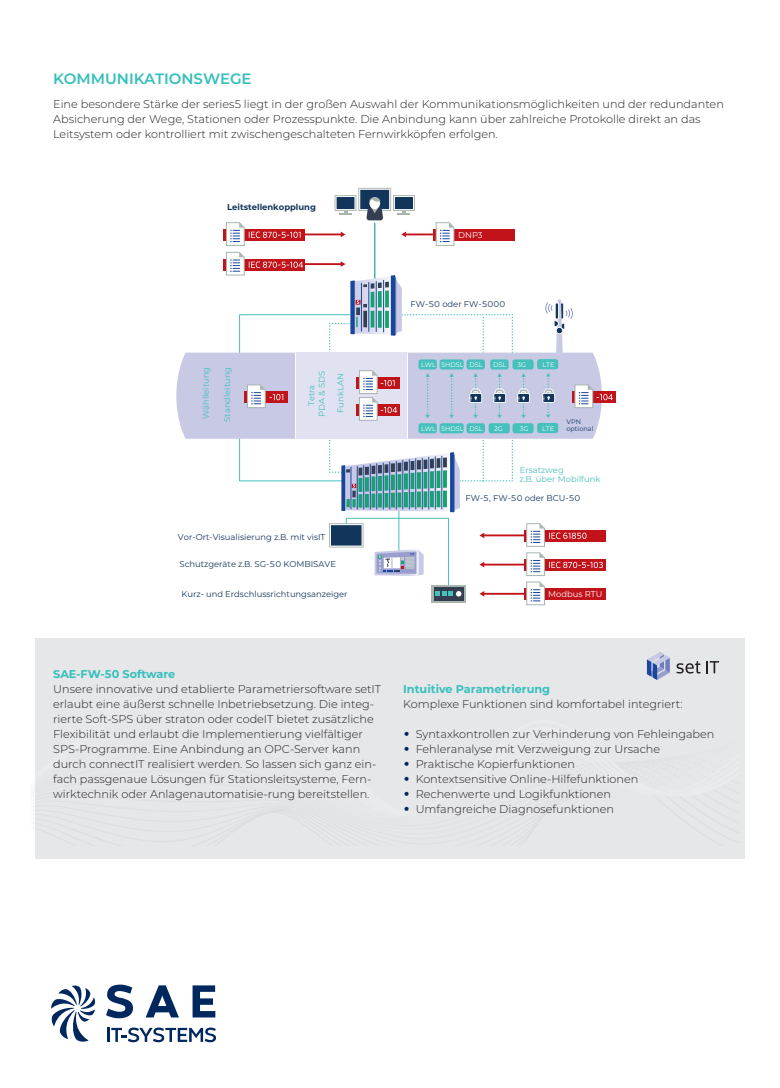
<style>
.page{position:relative;width:780px;height:1088px;background:#fff}
.page>*{position:absolute;margin:0;border:0;box-sizing:border-box;transform-origin:0 0}
.t1{font:600 15px "Montserrat";color:#36bfbd}
.Copy_schwarz_light_9{font:300 11.25px/15px "Montserrat";color:#231f20}
.Head_2_blau_bold_9pt{font:700 11.25px "Montserrat";color:#36bfbd}
.t2{font:8.38px "Montserrat";color:#12355b}
.t3{font:8.38px/8.6px "Montserrat";color:#45c0bc}
.t4{font:700 8.38px "Montserrat";color:#12355b}
.t5{font:8.38px "Montserrat";color:#fff}
.t6{font:6.5px "Montserrat";color:#fff}
.t7{font:6.5px/7.5px "Montserrat";color:#12355b}
.s1{font-family:"Scuba Pro";font-weight:700;color:#00285f}
</style>
<div class="page">
<svg style="left:106px;top:984px;width:27px;height:34px"></svg>
<svg style="left:146px;top:985px;width:33px;height:32px"></svg>
<svg style="left:192px;top:985px;width:23px;height:32px"></svg>
<hr style="left:107px;top:1028px;width:3px;height:14px;background:#00285f">
<svg style="left:111px;top:1027px;width:105px;height:15px"></svg>
<svg style="left:51px;top:985px;width:44px;height:57px"></svg>
<svg style="left:176px;top:353px;width:424px;height:86px;background:#cacce6"></svg>
<div style="left:223px;top:229px;width:82px;height:12px;background:#c2121a"></div>
<div style="left:223px;top:259px;width:82px;height:11px;background:#c2121a"></div>
<div style="left:572px;top:391px;width:43px;height:12px;background:#c2121a"></div>
<div style="left:512px;top:359px;width:21px;height:10px;background:#45c0bc;border-radius:2px"></div>
<div style="left:512px;top:423px;width:21px;height:10px;background:#45c0bc;border-radius:2px"></div>
<div style="left:466px;top:390px;width:67px;height:13px;background:#c7c9e5"></div>
<hr style="left:448px;top:518px;width:1px;height:79px;background:#45c0bc">
<hr style="left:398px;top:511px;width:1px;height:46px;background:#45c0bc">
<hr style="left:483px;top:534px;width:83px;height:2px;background:#c2121a">
<svg style="left:479px;top:533px;width:5px;height:5px"></svg>
<div style="left:523px;top:530px;width:82px;height:12px;background:#c2121a"></div>
<hr style="left:483px;top:564px;width:83px;height:1px;background:#c2121a">
<svg style="left:479px;top:562px;width:5px;height:5px"></svg>
<div style="left:523px;top:559px;width:82px;height:12px;background:#c2121a"></div>
<hr style="left:483px;top:593px;width:83px;height:2px;background:#c2121a">
<svg style="left:479px;top:591px;width:5px;height:5px"></svg>
<div style="left:523px;top:588px;width:82px;height:12px;background:#c2121a"></div>
<svg style="left:526px;top:523px;width:77px;height:83px"></svg>
<img style="left:374px;top:552px;width:2px;height:24px">
<svg style="left:376px;top:549px;width:47px;height:27px"></svg>
<svg style="left:329px;top:518px;width:34px;height:29px"></svg>
<svg style="left:431px;top:585px;width:34px;height:18px"></svg>
<div style="left:434px;top:587px;width:29px;height:13px;background:#343e50"></div>
<svg style="left:435px;top:591px;width:26px;height:5px"></svg>
<hr style="left:346px;top:518px;width:102px;height:1px;background:#45c0bc">
<div style="left:537px;top:359px;width:21px;height:10px;background:#45c0bc;border-radius:2px"></div>
<div style="left:537px;top:423px;width:21px;height:10px;background:#45c0bc;border-radius:3px"></div>
<svg style="left:542px;top:299px;width:71px;height:119px"></svg>
<svg style="left:225px;top:188px;width:305px;height:324px"></svg>
<div style="left:35px;top:638px;width:709px;height:220px;background:#e6e7e9"></div>
<svg style="left:676px;top:661px;width:43px;height:12px"></svg>
<svg style="left:647px;top:652px;width:22px;height:28px"></svg>
<p class="t1" style="left:53px;top:68px;width:200px">KOMMUNIKATIONSWEGE</p>
<p class="Copy_schwarz_light_9" style="left:53px;top:96px;width:672px">Eine besondere Stärke der series5 liegt in der großen Auswahl der Kommunikationsmöglichkeiten und der redundanten<br>Absicherung der Wege, Stationen oder Prozesspunkte. Die Anbindung kann über zahlreiche Protokolle direkt an das<br>Leitsystem oder kontrolliert mit zwischengeschalteten Fernwirkköpfen erfolgen.</p>
<p class="t4" style="left:227px;top:201px;width:90px">Leitstellenkopplung</p>
<p class="t3" style="left:201px;top:419px;width:54px;rotate:-90deg">Wählleitung</p>
<p class="t3" style="left:223px;top:422px;width:56px;rotate:-90deg">Standleitung</p>
<p class="t3" style="left:306px;top:417px;width:48px;line-height:10.2px;text-align:center;rotate:-90deg">Tetra<br>PDA &amp; SDS</p>
<p class="t3" style="left:336px;top:413px;width:41px;rotate:-90deg">FunkLAN</p>
<p class="t2" style="left:178px;top:531px;width:149px">Vor-Ort-Visualisierung z.B. mit visIT</p>
<p class="t2" style="left:179px;top:559px;width:158px">Schutzgeräte z.B. SG-50 KOMBISAVE</p>
<p class="t5" style="left:458px;top:229px;width:26px">DNP3</p>
<p class="t2" style="left:410px;top:298px;width:96px">FW-50 oder FW-5000</p>
<p class="t6" style="left:421px;top:360px;width:16px">LWL</p>
<p class="t6" style="left:469px;top:360px;width:15px">DSL</p>
<p class="t6" style="left:493px;top:360px;width:15px">DSL</p>
<p class="t6" style="left:517px;top:360px;width:10px">3G</p>
<p class="t6" style="left:441px;top:360px;width:24px">SHDSL</p>
<p class="t6" style="left:542px;top:360px;width:13px">LTE</p>
<p class="t6" style="left:421px;top:424px;width:44px">LWL SHDSL</p>
<p class="t6" style="left:469px;top:424px;width:15px">DSL</p>
<p class="t6" style="left:494px;top:424px;width:10px">2G</p>
<p class="t6" style="left:520px;top:424px;width:10px">3G</p>
<p class="t6" style="left:542px;top:424px;width:13px">LTE</p>
<p class="t7" style="left:566px;top:417px;width:29px">VPN optional</p>
<p class="t3" style="left:519px;top:465px;width:82px">Ersatzweg<br>z.B. über Mobilfunk</p>
<p class="t2" style="left:465px;top:492px;width:116px">FW-5, FW-50 oder BCU-50</p>
<p class="t2" style="left:181px;top:588px;width:168px">Kurz- und Erdschlussrichtungsanzeiger</p>
<p class="t5" style="left:548px;top:588px;width:56px">Modbus RTU</p>
<p class="Head_2_blau_bold_9pt" style="left:53px;top:666px;width:124px">SAE-FW-50 Software</p>
<p class="Copy_schwarz_light_9" style="left:53px;top:681px;width:329px">Unsere innovative und etablierte Parametriersoftware setIT erlaubt eine äußerst schnelle Inbetriebsetzung. Die integ&shy;rierte Soft-SPS über straton oder codeIT bietet zusätzliche Flexibilität und erlaubt die Implementierung vielfältiger SPS-Programme. Eine Anbindung an OPC-Server kann durch connectIT realisiert werden. So lassen sich ganz ein&shy;fach passgenaue Lösungen für Stationsleitsysteme, Fern&shy;wirktechnik oder Anlagenautomatisie-rung bereitstellen.</p>
<p class="Head_2_blau_bold_9pt" style="left:403px;top:681px;width:148px">Intuitive Parametrierung</p>
<p class="Copy_schwarz_light_9" style="left:403px;top:696px;width:281px">Komplexe Funktionen sind komfortabel integriert:</p>
<p class="Copy_schwarz_light_9" style="left:403px;top:726px;width:313px"><span class="s1">•</span> Syntaxkontrollen zur Verhinderung von Fehleingaben</p>
<p class="Copy_schwarz_light_9" style="left:403px;top:741px;width:258px"><span class="s1">•</span> Fehleranalyse mit Verzweigung zur Ursache</p>
<p class="Copy_schwarz_light_9" style="left:403px;top:756px;width:173px"><span class="s1">•</span> Praktische Kopierfunktionen</p>
<p class="Copy_schwarz_light_9" style="left:403px;top:771px;width:237px"><span class="s1">•</span> Kontextsensitive Online-Hilfefunktionen</p>
<p class="Copy_schwarz_light_9" style="left:403px;top:786px;width:209px"><span class="s1">•</span> Rechenwerte und Logikfunktionen</p>
<p class="Copy_schwarz_light_9" style="left:403px;top:801px;width:212px"><span class="s1">•</span> Umfangreiche Diagnosefunktionen</p>
</div>
